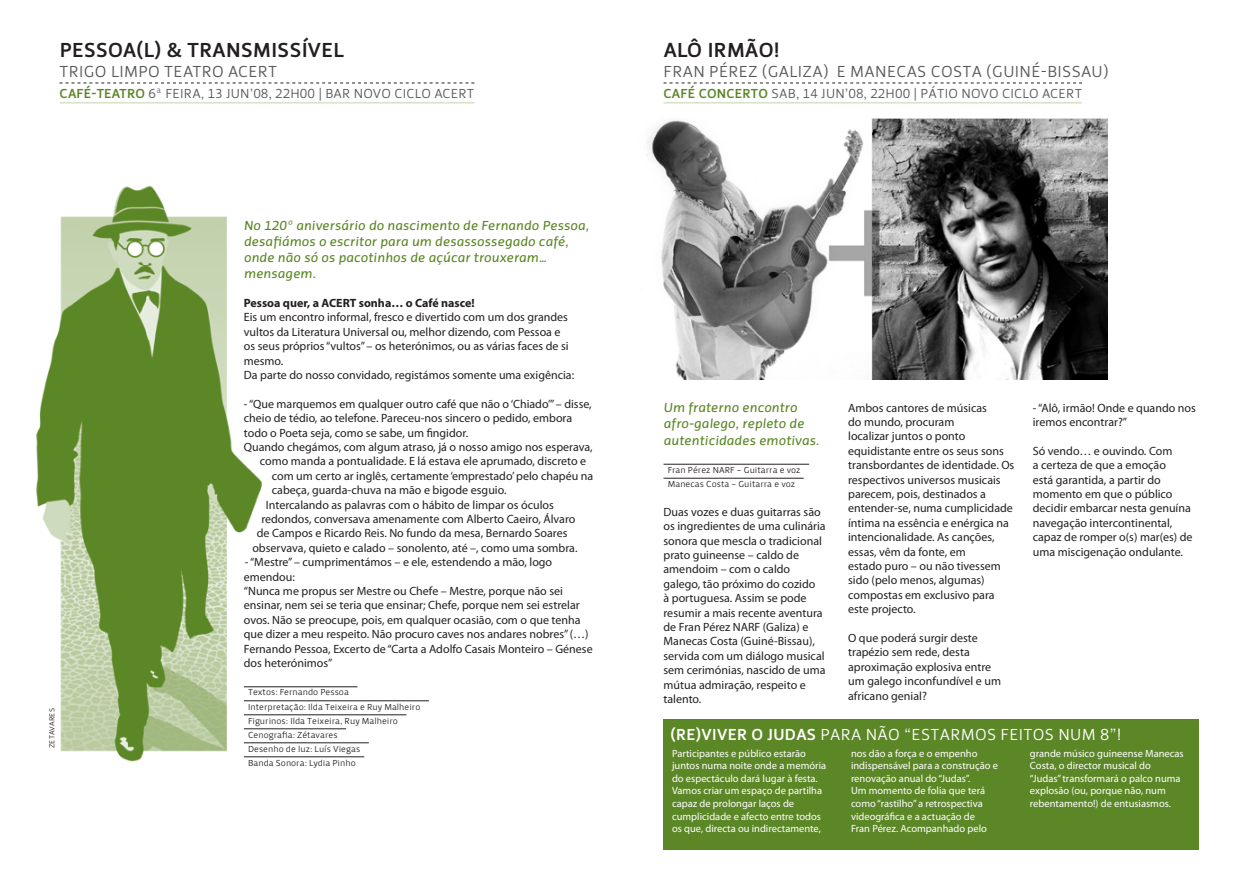
<style>
.page{position:relative;width:1259px;height:893px;background:#fff}
.page>*{position:absolute;margin:0;border:0;box-sizing:border-box;transform-origin:0 0}
.t1{font:21px "Priva Three Pro";letter-spacing:.02em;color:#231f20}
.t2{font:16.5px "Priva One Pro";letter-spacing:.02em;color:#57585a}
.t3{font:16.5px "Priva One Pro";letter-spacing:.02em;color:#fff}
.t4{font:16.5px "Priva Three Pro";color:#fff}
.t5{font:13.5px/16.2px "Priva Two Italic Pro";color:#5c8727}
.t6{font:13.5px "Priva One Pro";letter-spacing:.015em;color:#57585a}
.t7{font:13.5px "Priva Three Pro";letter-spacing:.015em;color:#5c8727}
.t8{font:12px/14.4px "Myriad Pro";color:#231f20}
.t9{font:700 12px "Myriad Pro";color:#231f20}
.t10{font:10.5px/12.6px "Myriad Pro";color:#fff}
.t11{font:9px/14px "Priva One Pro";color:#231f20}
.t12{font:7.5px "Priva One Pro";color:#231f20}
.s1{font-family:"Priva Three Pro"}
</style>
<div class="page">
<img style="left:36px;top:185px;width:232px;height:577px">
<hr style="left:663px;top:464px;width:146px;height:1px;background:#231f20">
<hr style="left:663px;top:478px;width:140px;height:1px;background:#231f20">
<svg style="left:60px;top:83px;width:414px;height:1px"></svg>
<hr style="left:60px;top:102px;width:414px;height:1px;background:#c3d2ae">
<div style="left:663px;top:719px;width:536px;height:131px;background:#5c8727"></div>
<hr style="left:244px;top:686px;width:113px;height:1px;background:#231f20">
<hr style="left:244px;top:700px;width:185px;height:1px;background:#231f20">
<hr style="left:244px;top:714px;width:162px;height:1px;background:#231f20">
<hr style="left:244px;top:728px;width:102px;height:1px;background:#231f20">
<hr style="left:244px;top:742px;width:125px;height:1px;background:#231f20">
<hr style="left:244px;top:756px;width:120px;height:1px;background:#231f20">
<svg style="left:663px;top:83px;width:419px;height:1px"></svg>
<hr style="left:663px;top:102px;width:419px;height:1px;background:#c3d2ae">
<img style="left:647px;top:118px;width:460px;height:261px">
<h1 class="t1" style="left:60px;top:37px;width:154px">PESSOA(L) &amp; TRAN</h1>
<h1 class="t1" style="left:241px;top:37px;width:72px">SMISSÍVEL</h1>
<h2 class="t2" style="left:60px;top:61px;width:199px">Trigo Limpo Teatro ACERt</h2>
<p class="t7" style="left:60px;top:85px;width:54px">CAFÉ-TEATRO</p>
<p class="t6" style="left:148px;top:85px;width:327px">6ª feira, 13 Jun’08, 22h00 | Bar N ovo Ciclo ACERT</p>
<p class="t12" style="left:47px;top:748px;width:41px;rotate:-90deg">ZETAVARES</p>
<p class="t5" style="left:244px;top:217px;width:347px">No 120º aniversário do nascimento de Fernando Pessoa, desafiámos o escritor para um desassossegado café, onde não só os pacotinhos de açúcar trouxeram… mensagem.</p>
<p class="t9" style="left:244px;top:295px;width:232px">Pessoa quer, a ACERT sonha… o Café nasce!</p>
<p class="t8" style="left:244px;top:310px;width:332px">Eis um encontro informal, fresco e divertido com um dos grandes vultos da Literatura Universal ou, melhor dizendo, com Pessoa e os seus próprios “vultos” – os heterónimos, ou as várias faces de si mesmo.<br>Da parte do nosso convidado, registámos somente uma exigência:</p>
<p class="t8" style="left:244px;top:396px;width:349px">- “Que marquemos em qualquer outro café que não o ‘Chiado’” – disse,</p>
<p class="t8" style="left:244px;top:411px;width:330px">cheio de tédio, ao telefone. Pareceu-nos sincero o pedido, embora</p>
<p class="t8" style="left:244px;top:425px;width:226px">todo o Poeta seja, como se sabe, um fingidor.</p>
<p class="t8" style="left:244px;top:440px;width:350px">Quando chegámos, com algum atraso, já o nosso amigo nos esperava,</p>
<p class="t8" style="left:260px;top:454px;width:328px">como manda a pontualidade. E lá estava ele aprumado, discreto e</p>
<p class="t8" style="left:272px;top:468px;width:323px">com um certo ar inglês, certamente ‘emprestado’ pelo chapéu na</p>
<p class="t8" style="left:272px;top:483px;width:236px">cabeça, guarda-chuva na mão e bigode esguio.</p>
<p class="t8" style="left:266px;top:497px;width:289px">Intercalando as palavras com o hábito de limpar os óculos</p>
<p class="t8" style="left:261px;top:512px;width:315px">redondos, conversava amenamente com Alberto Caeiro, Álvaro</p>
<p class="t8" style="left:257px;top:526px;width:312px">de Campos e Ricardo Reis. No fundo da mesa, Bernardo Soares</p>
<p class="t8" style="left:252px;top:540px;width:327px">observava, quieto e calado – sonolento, até –, como uma sombra.</p>
<p class="t8" style="left:244px;top:555px;width:350px">- “Mestre” – cumprimentámos – e ele, estendendo a mão, logo emendou:<br>“Nunca me propus ser Mestre ou Chefe – Mestre, porque não sei ensinar, nem sei se teria que ensinar; Chefe, porque nem sei estrelar ovos. Não se preocupe, pois, em qualquer ocasião, com o que tenha que dizer a meu respeito. Não procuro caves nos andares nobres” (…)<br>Fernando Pessoa, Excerto de “Carta a Adolfo Casais Monteiro – Génese dos heterónimos”</p>
<p class="t11" style="left:248px;top:685px;width:174px">Textos: Fernando Pessoa<br>I nterpretação: I lda Teixeira e Ruy Malheiro<br>Figurinos: I lda Teixeira, Ruy Malheiro<br>Cenografia: Zétavares<br>Desenho de luz: Luís Viegas<br>Banda Sonora: Lydia Pinho</p>
<h1 class="t1" style="left:663px;top:37px;width:118px">ALÔ IRMÃO!</h1>
<h2 class="t2" style="left:663px;top:61px;width:446px">Fran Pé rez (Galiza) e Manecas Costa (Guiné-Bissau)</h2>
<p class="t7" style="left:663px;top:85px;width:17px">CAFÉ</p>
<p class="t7" style="left:698px;top:85px;width:18px">CONCERTO</p>
<p class="t6" style="left:771px;top:85px;width:312px">Sab, 14 Jun’08, 22h00 | Pátio N ovo Ciclo ACERT</p>
<p class="t5" style="left:663px;top:399px;width:157px">Um fraterno encontro afro-galego, repleto de autenticidades emotivas.</p>
<p class="t11" style="left:668px;top:463px;width:52px">Fran Pérez NAR</p>
<p class="t11" style="left:668px;top:463px;width:134px;text-indent:62px">F – Guitarra e voz<br>Manecas Costa – Guitarra e voz</p>
<p class="t8" style="left:663px;top:504px;width:164px">Duas vozes e duas guitarras são os ingredientes de uma culinária sonora que mescla o tradicional prato guineense – caldo de amendoim – com o caldo galego, tão próximo do cozido<br>à portuguesa. Assim se pode resumir a mais recente aventura de Fran Pérez NARF (Galiza) e<br>Manecas Costa (Guiné-Bissau), servida com um diálogo musical sem cerimónias, nascido de uma mútua admiração, respeito e talento.</p>
<p class="t8" style="left:848px;top:400px;width:168px">Ambos cantores de músicas<br>do mundo, procuram<br>localizar juntos o ponto equidistante entre os seus sons transbordantes de identidade. Os respectivos universos musicais parecem, pois, destinados a entender-se, numa cumplicidade íntima na essência e enérgica na intencionalidade. As canções, essas, vêm da fonte, em<br>estado puro – ou não tivessem sido (pelo menos, algumas) compostas em exclusivo para este projecto.</p>
<p class="t8" style="left:848px;top:630px;width:154px">O que poderá surgir deste trapézio sem rede, desta aproximação explosiva entre um galego inconfundível e um africano genial?</p>
<p class="t8" style="left:1032px;top:400px;width:165px">- “Alô, irmão! Onde e quando nos iremos encontrar?”</p>
<p class="t8" style="left:1032px;top:443px;width:161px">Só vendo… e ouvindo. Com<br>a certeza de que a emoção<br>está garantida, a partir do momento em que o público decidir embarcar nesta genuína navegação intercontinental, capaz de romper o(s) mar(es) de uma miscigenação ondulante.</p>
<h2 class="t4" style="left:670px;top:723px;width:52px">(RE)VIVER</h2>
<h2 class="t3" style="left:751px;top:723px;width:371px"><span class="s1">O JUDAS</span> para não “estarmos feitos num 8”!</h2>
<p class="t10" style="left:672px;top:747px;width:156px">Participantes e público estarão juntos numa noite onde a memória do espectáculo dará lugar à festa.<br>Vamos criar um espaço de partilha capaz de prolongar laços de cumplicidade e afecto entre todos os que, directa ou indirectamente,</p>
<p class="t10" style="left:851px;top:747px;width:149px">nos dão a força e o empenho indispensável para a construção e renovação anual do “Judas”.<br>Um momento de folia que terá como “rastilho” a retrospectiva videográfica e a actuação de<br>Fran Pérez. Acompanhado pelo</p>
<p class="t10" style="left:1030px;top:747px;width:155px">grande músico guineense Manecas<br>Costa, o director musical do “Judas” transformará o palco numa explosão (ou, porque não, num rebentamento!) de entusiasmos.</p>
</div>
